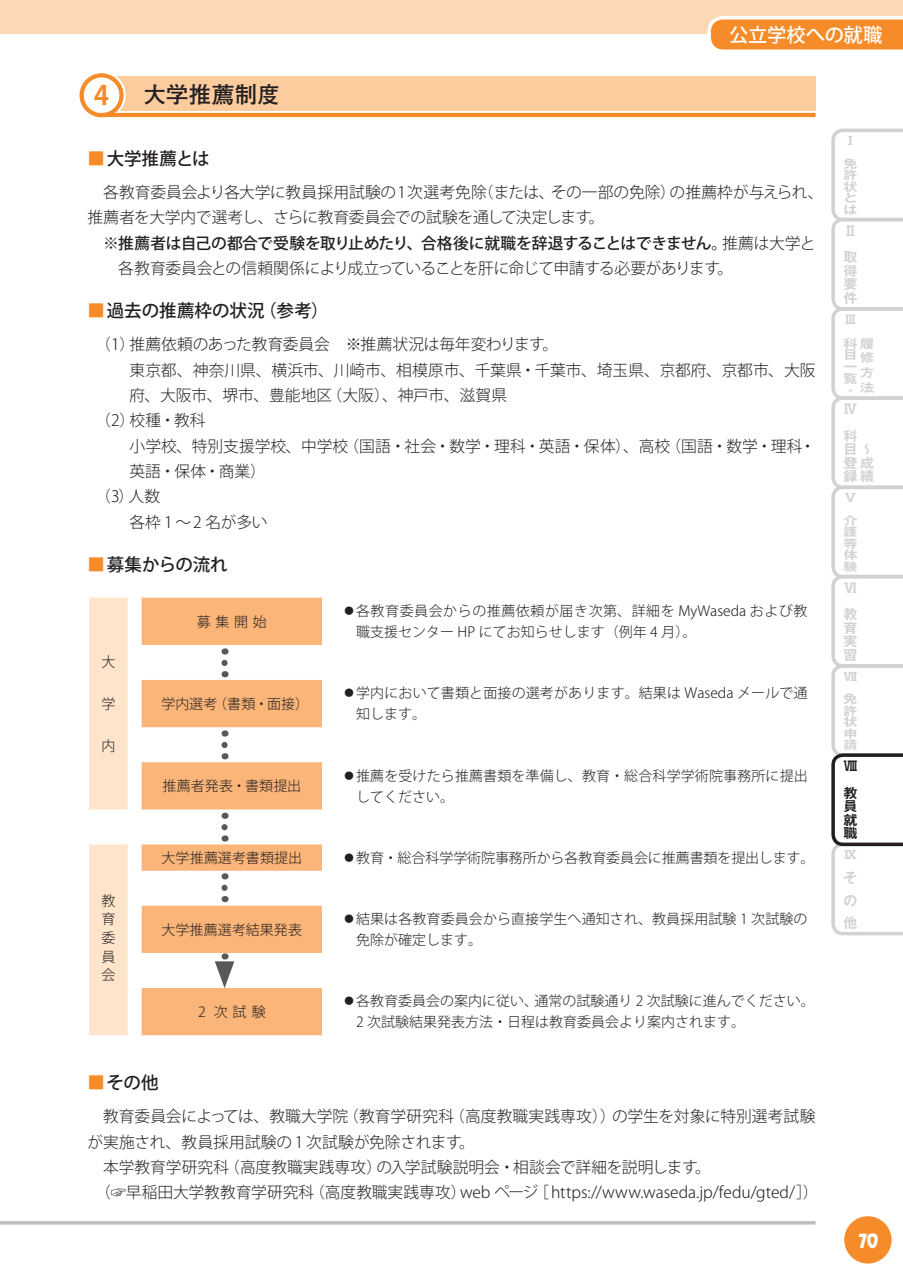
<style>
.page{position:relative;width:903px;height:1275px;background:#fff}
.page>*{position:absolute;margin:0;border:0;box-sizing:border-box;transform-origin:0 0}
.t1{font:700 26.6px "Koz Go Pro";color:#f68b29}
.t2{font:700 22.75px "Futo Go B101 Pro";letter-spacing:.005em;color:#231f20}
.t3{font:500 19.25px "Koz Go Pro";letter-spacing:-.01em;color:#fff}
.t4{font:500 17.5px "Koz Go Pro";color:#231f20}
.t5{font:17.5px "Revue Std";color:#fff;scale:.85 1}
.t6{font:300 15.75px/25.4px "Koz Go Pro";letter-spacing:-.005em;color:#231f20}
.t7{font:300 15.75px/25.4px "Koz Go Pro";letter-spacing:-.04em;color:#231f20}
.t8{font:300 14px/21px "Koz Go Pro";color:#231f20}
.t9{font:700 14px/22.1px "Gothic MB101 Pro De";color:#d1d2d4;text-align:justify}
.t10{font:700 13.3px/13.5px "Gothic MB101 Pro De";color:#d1d2d4;scale:1.05 1}
.t11{font:700 13.3px/13.5px "Gothic MB101 Pro De";color:#231f20;scale:1.05 1}
.t12{font:700 11.9px/14.9px "Gothic MB101 Pro De";color:#d1d2d4;text-align:justify;scale:1.18 1}
.t13{font:700 11.55px/11.5px "Gothic MB101 Pro De";color:#d1d2d4;scale:1.22 1}
.s1{color:#f68b29}
.s2{font-weight:500}
</style>
<div class="page">
<svg style="left:0;top:1221px;width:815px;height:4px;background:#c4c4c7"></svg>
<div style="left:844px;top:1216px;width:47px;height:47px;background:#f68b29;border-radius:50%"></div>
<div style="left:0;top:0;width:903px;height:33px;background:#fdd8b5"></div>
<svg style="left:831px;top:129px;width:72px;height:806px"></svg>
<div style="left:101px;top:77px;width:714px;height:34px;background:#fccc9f"></div>
<svg style="left:77px;top:72px;width:47px;height:46px"></svg>
<div style="left:76px;top:71px;width:50px;height:49px;border:3px solid #fff;border-radius:50%"></div>
<div style="left:82px;top:75px;width:39px;height:40px;background:#fff;border-radius:50%"></div>
<div style="left:80px;top:73px;width:44px;height:44px;border:4px solid #f68b29;border-radius:50%"></div>
<hr style="left:102px;top:113px;width:713px;height:4px;background:#f68b29">
<svg style="left:142px;top:598px;width:180px;height:437px;fill:#fbb578"></svg>
<hr style="left:141px;top:645px;width:182px;height:2px;background:#fff">
<hr style="left:141px;top:678px;width:182px;height:2px;background:#fff">
<hr style="left:141px;top:727px;width:182px;height:2px;background:#fff">
<hr style="left:141px;top:760px;width:182px;height:2px;background:#fff">
<hr style="left:141px;top:809px;width:182px;height:2px;background:#fff">
<hr style="left:141px;top:843px;width:182px;height:1px;background:#fff">
<hr style="left:141px;top:871px;width:182px;height:1px;background:#fff">
<hr style="left:141px;top:904px;width:182px;height:2px;background:#fff">
<hr style="left:141px;top:953px;width:182px;height:2px;background:#fff">
<hr style="left:141px;top:986px;width:182px;height:2px;background:#fff">
<svg style="left:89px;top:597px;width:39px;height:439px;background:#fee6cf"></svg>
<svg style="left:221px;top:663px;width:7px;height:14px"></svg>
<svg style="left:221px;top:745px;width:7px;height:14px"></svg>
<svg style="left:221px;top:827px;width:7px;height:15px"></svg>
<svg style="left:215px;top:953px;width:19px;height:35px"></svg>
<svg style="left:221px;top:888px;width:7px;height:14px"></svg>
<svg style="left:707px;top:16px;width:196px;height:34px;background:#f79b47"></svg>
<h1 class="t1" style="left:94px;top:78px;width:17px">4</h1>
<h2 class="t2" style="left:143px;top:77px;width:138px">大学推薦制度</h2>
<p class="t3" style="left:729px;top:22px;width:155px">公立学校への就職</p>
<p class="t4" style="left:87px;top:147px;width:124px"><span class="s1">■</span>大学推薦とは</p>
<p class="t6" style="left:87px;top:180px;width:737px;text-indent:16px">各教育委員会より各大学に教員採用試験の1次選考免除（または、その一部の免除）の推薦枠が与えられ、推薦者を大学内で選考し、さらに教育委員会での試験を通して決定します。</p>
<p class="t7" style="left:118px;top:230px;width:699px;text-indent:-15px"><span class="s2">※推薦者は自己の都合で受験を取り止めたり、合格後に就職を辞退することはできません。</span>推薦は大学と各教育委員会との信頼関係により成立っていることを肝に命じて申請する必要があります。</p>
<p class="t4" style="left:87px;top:300px;width:243px"><span class="s1">■</span>過去の推薦枠の状況（参考）</p>
<p class="t6" style="left:95px;top:332px;width:464px">（1）推薦依頼のあった教育委員会　※推薦状況は毎年変わります。</p>
<p class="t6" style="left:129px;top:357px;width:687px">東京都、神奈川県、横浜市、川崎市、相模原市、千葉県・千葉市、埼玉県、京都府、京都市、大阪</p>
<p class="t6" style="left:129px;top:383px;width:379px">府、大阪市、堺市、豊能地区（大阪）、神戸市、滋賀県</p>
<p class="t6" style="left:95px;top:408px;width:112px">（2）校種・教科</p>
<p class="t6" style="left:129px;top:433px;width:688px">小学校、特別支援学校、中学校（国語・社会・数学・理科・英語・保体）、高校（国語・数学・理科・</p>
<p class="t6" style="left:129px;top:459px;width:138px">英語・保体・商業）</p>
<p class="t6" style="left:95px;top:484px;width:66px">（3）人数</p>
<p class="t6" style="left:129px;top:509px;width:140px">各枠 1 ～2 名が多い</p>
<p class="t4" style="left:87px;top:553px;width:142px"><span class="s1">■</span>募集からの流れ</p>
<p class="t8" style="left:101px;top:651px;width:15px">大</p>
<p class="t8" style="left:101px;top:693px;width:15px">学</p>
<p class="t8" style="left:101px;top:735px;width:14px">内</p>
<p class="t8" style="left:101px;top:891px;width:15px;line-height:18.7px;text-align:justify">教育委員会</p>
<p class="t8" style="left:197px;top:611px;width:72px">募集開始</p>
<p class="t8" style="left:356px;top:601px;width:453px;text-indent:-14px">◦各教育委員会からの推薦依頼が届き次第、詳細を MyWaseda および教職支援センター HP にてお知らせします（例年 4 月）。</p>
<p class="t8" style="left:161px;top:693px;width:149px">学内選考（書類・面接）</p>
<p class="t8" style="left:356px;top:683px;width:453px;text-indent:-14px">◦学内において書類と面接の選考があります。結果は Waseda メールで通知します。</p>
<p class="t8" style="left:162px;top:776px;width:140px">推薦者発表・書類提出</p>
<p class="t8" style="left:356px;top:765px;width:453px;text-indent:-14px">◦推薦を受けたら推薦書類を準備し、教育・総合科学学術院事務所に提出してください。</p>
<p class="t8" style="left:162px;top:847px;width:142px">大学推薦選考書類提出</p>
<p class="t8" style="left:342px;top:847px;width:474px">◦教育・総合科学学術院事務所から各教育委員会に推薦書類を提出します。</p>
<p class="t8" style="left:161px;top:919px;width:142px">大学推薦選考結果発表</p>
<p class="t8" style="left:356px;top:909px;width:453px;text-indent:-14px">◦結果は各教育委員会から直接学生へ通知され、教員採用試験 1 次試験の免除が確定します。</p>
<p class="t8" style="left:198px;top:1001px;width:69px">2 次試験</p>
<p class="t8" style="left:356px;top:991px;width:460px;text-indent:-14px">◦各教育委員会の案内に従い、通常の試験通り 2 次試験に進んでください。<br>2 次試験結果発表方法・日程は教育委員会より案内されます。</p>
<p class="t4" style="left:87px;top:1072px;width:73px"><span class="s1">■</span>その他</p>
<p class="t6" style="left:103px;top:1104px;width:714px">教育委員会によっては、教職大学院（教育学研究科（高度教職実践専攻））の学生を対象に特別選考試験</p>
<p class="t6" style="left:87px;top:1129px;width:389px">が実施され、教員採用試験の 1 次試験が免除されます。</p>
<p class="t6" style="left:103px;top:1155px;width:609px">本学教育学研究科（高度教職実践専攻）の入学試験説明会・相談会で詳細を説明します。</p>
<p class="t6" style="left:95px;top:1180px;width:725px">（☞早稲田大学教教育学研究科（高度教職実践専攻）web ページ［https://www.waseda.jp/fedu/gted/］）</p>
<p class="t13" style="left:844px;top:128px;width:13px;line-height:22.8px">Ⅰ免</p>
<p class="t13" style="left:844px;top:168px;width:13px">許状とは</p>
<p class="t10" style="left:844px;top:216px;width:15px;line-height:26.6px">Ⅱ取</p>
<p class="t10" style="left:844px;top:262px;width:14px;text-align:justify">得要件</p>
<p class="t12" style="left:860px;top:334px;width:13px;text-indent:-17px">科履修方法</p>
<p class="t12" style="left:844px;top:310px;width:12px">Ⅲ</p>
<p class="t12" style="left:844px;top:348px;width:13px;line-height:11.9px;text-align:left">目一覧・</p>
<p class="t10" style="left:844px;top:394px;width:14px;line-height:26.6px">Ⅳ科</p>
<p class="t10" style="left:844px;top:441px;width:30px">目～登成録績</p>
<p class="t13" style="left:844px;top:485px;width:13px;line-height:22.8px">Ⅴ介</p>
<p class="t13" style="left:844px;top:525px;width:13px;text-align:justify">護等体験</p>
<p class="t10" style="left:844px;top:573px;width:14px;line-height:26.6px">Ⅵ教</p>
<p class="t10" style="left:844px;top:619px;width:14px;text-align:justify">育実習</p>
<p class="t13" style="left:844px;top:663px;width:13px;line-height:22.8px">Ⅶ免</p>
<p class="t13" style="left:844px;top:703px;width:13px;text-align:justify">許状申請</p>
<p class="t11" style="left:844px;top:751px;width:14px;line-height:26.4px">Ⅷ教</p>
<p class="t11" style="left:844px;top:798px;width:15px;text-align:justify">員就職</p>
<p class="t13" style="left:844px;top:847px;width:12px">Ⅸ</p>
<p class="t9" style="left:844px;top:865px;width:15px">その他</p>
<p class="t5" style="left:859px;top:1229px;width:25px">70</p>
</div>
